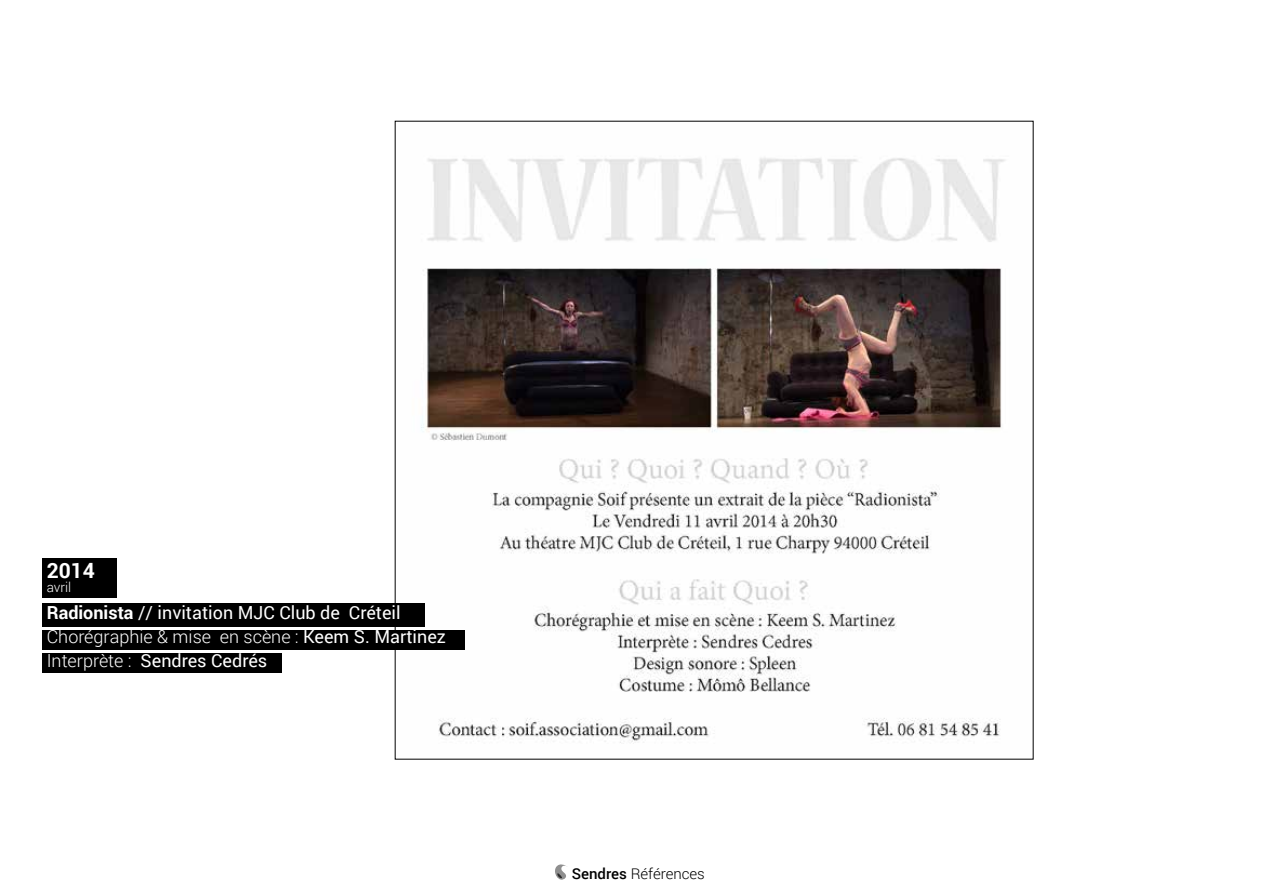
<style>
.page{position:relative;width:1263px;height:893px;background:#fff}
.page>*{position:absolute;margin:0;border:0;box-sizing:border-box;transform-origin:0 0}
.t1{font:700 21px "Roboto";color:#fff}
.t2{font:18px/24px "Roboto";color:#fff}
.t3{font:300 15px "Roboto";color:#000}
.t4{font:300 13.5px "Roboto";color:#fff}
.s1{font-weight:700}
.s2{font-weight:300}
.s3{font-weight:500}
</style>
<div class="page">
<svg style="left:555px;top:864px;width:11px;height:16px"></svg>
<img style="left:397px;top:157px;width:608px;height:587px">
<div style="left:43px;top:603px;width:382px;height:24px;background:#000"></div>
<div style="left:43px;top:630px;width:422px;height:19px;background:#000"></div>
<div style="left:43px;top:653px;width:239px;height:20px;background:#000"></div>
<div style="left:43px;top:558px;width:74px;height:40px;background:#000"></div>
<p class="t1" style="left:47px;top:556px;width:50px">2014</p>
<p class="t4" style="left:47px;top:577px;width:26px">avril</p>
<p class="t2" style="left:47px;top:600px;width:401px"><span class="s1">Radionista</span> // invitation MJC Club de Créteil<br><span class="s2">Chorégraphie &amp; mise en scène :</span> Keem S. Martinez<br><span class="s2">Interprète :</span> Sendres Cedrés</p>
<p class="t3" style="left:572px;top:863px;width:135px"><span class="s3">Sendres</span> Références</p>
</div>
